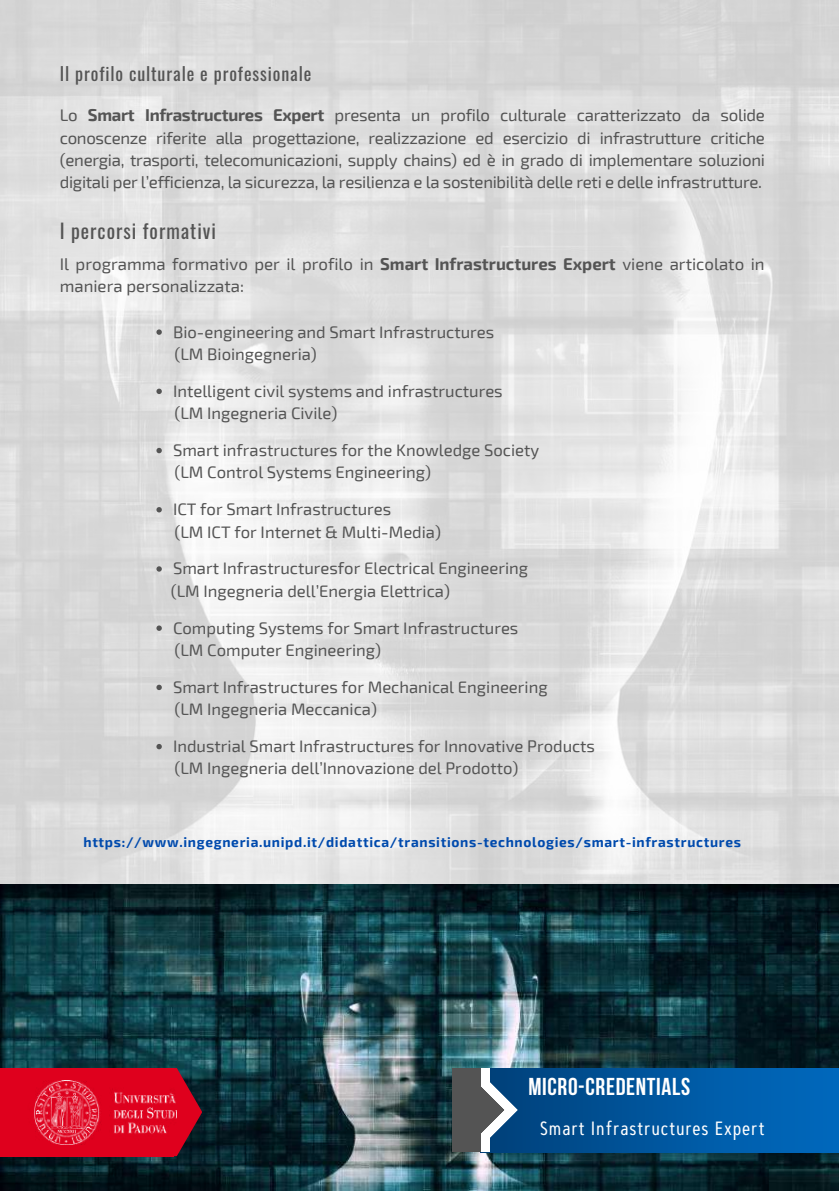
<style>
.page{position:relative;width:839px;height:1191px;background:#fff}
.page>*{position:absolute;margin:0;border:0;box-sizing:border-box;transform-origin:0 0}
.t1{font:700 24.4px "Bebas Neue";letter-spacing:.025em;color:#fff}
.t2{font:19.8px "Oswald";letter-spacing:.05em;color:#545454}
.t3{font:19.2px "Artegra Sans Cn";letter-spacing:.045em;color:#fff}
.t4{font:18px "Oswald";letter-spacing:.05em;color:#545454}
.t5{font:16.8px/22.4px "Exo 2";color:#545454;text-align:justify}
.t6{font:16.6px/22.4px "Exo 2";color:#545454}
.t7{font:700 13.8px "Exo 2";letter-spacing:.05em;color:#004aad}
.s1{font-weight:700}
</style>
<div class="page">
<img style="left:0;top:884px;width:838px;height:306px">
<div style="left:0;top:1068px;width:174px;height:88px;background:#df001d"></div>
<svg style="left:174px;top:1068px;width:28px;height:88px;background:#771226"></svg>
<img style="left:34px;top:1080px;width:143px;height:65px">
<img style="left:518px;top:1068px;width:320px;height:84px">
<div style="left:452px;top:1068px;width:28px;height:84px;background:#545454"></div>
<svg style="left:480px;top:1068px;width:38px;height:84px"></svg>
<svg style="left:156px;top:329px;width:6px;height:6px"></svg>
<svg style="left:156px;top:389px;width:6px;height:5px"></svg>
<svg style="left:156px;top:448px;width:6px;height:5px"></svg>
<svg style="left:156px;top:507px;width:6px;height:5px"></svg>
<svg style="left:156px;top:566px;width:6px;height:6px"></svg>
<svg style="left:156px;top:626px;width:6px;height:5px"></svg>
<svg style="left:156px;top:685px;width:6px;height:5px"></svg>
<svg style="left:156px;top:744px;width:6px;height:5px"></svg>
<p class="t4" style="left:60px;top:60px;width:253px">Il profilo culturale e professionale</p>
<p class="t5" style="left:60px;top:103px;width:706px">Lo <span class="s1">Smart Infrastructures Expert</span> presenta un profilo culturale caratterizzato da solide conoscenze riferite alla progettazione, realizzazione ed esercizio di infrastrutture critiche (energia, trasporti, telecomunicazioni, supply chains) ed è in grado di implementare soluzioni digitali per l’efficienza, la sicurezza, la resilienza e la sostenibilità delle reti e delle infrastrutture.</p>
<p class="t2" style="left:60px;top:216px;width:158px">I percorsi formativi</p>
<p class="t5" style="left:60px;top:252px;width:706px">Il programma formativo per il profilo in <span class="s1">Smart Infrastructures Expert</span> viene articolato in maniera personalizzata:</p>
<p class="t6" style="left:173px;top:320px;width:323px">Bio-engineering and Smart Infrastructures (LM Bioingegneria)</p>
<p class="t6" style="left:173px;top:379px;width:331px">Intelligent civil systems and infrastructures (LM Ingegneria Civile)</p>
<p class="t6" style="left:173px;top:438px;width:368px">Smart infrastructures for the Knowledge Society (LM Control Systems Engineering)</p>
<p class="t6" style="left:173px;top:497px;width:269px">ICT for Smart Infrastructures<br>(LM ICT for Internet &amp; Multi-Media)</p>
<p class="t6" style="left:171px;top:557px;width:359px">Smart Infrastructuresfor Electrical Engineering (LM Ingegneria dell’Energia Elettrica)</p>
<p class="t6" style="left:173px;top:616px;width:347px">Computing Systems for Smart Infrastructures (LM Computer Engineering)</p>
<p class="t6" style="left:173px;top:675px;width:376px">Smart Infrastructures for Mechanical Engineering (LM Ingegneria Meccanica)</p>
<p class="t6" style="left:173px;top:734px;width:423px">Industrial Smart Infrastructures for Innovative Products (LM Ingegneria dell’Innovazione del Prodotto)</p>
<p class="t7" style="left:83px;top:833px;width:659px">https://www.ingegneria.unipd.it/didattica/transitions-technologies/smart-infrastructures</p>
<h1 class="t1" style="left:528px;top:1077px;width:163px">MICRO-CREDENTIALS</h1>
<p class="t3" style="left:539px;top:1116px;width:226px">Smart Infrastructures Expert</p>
</div>
